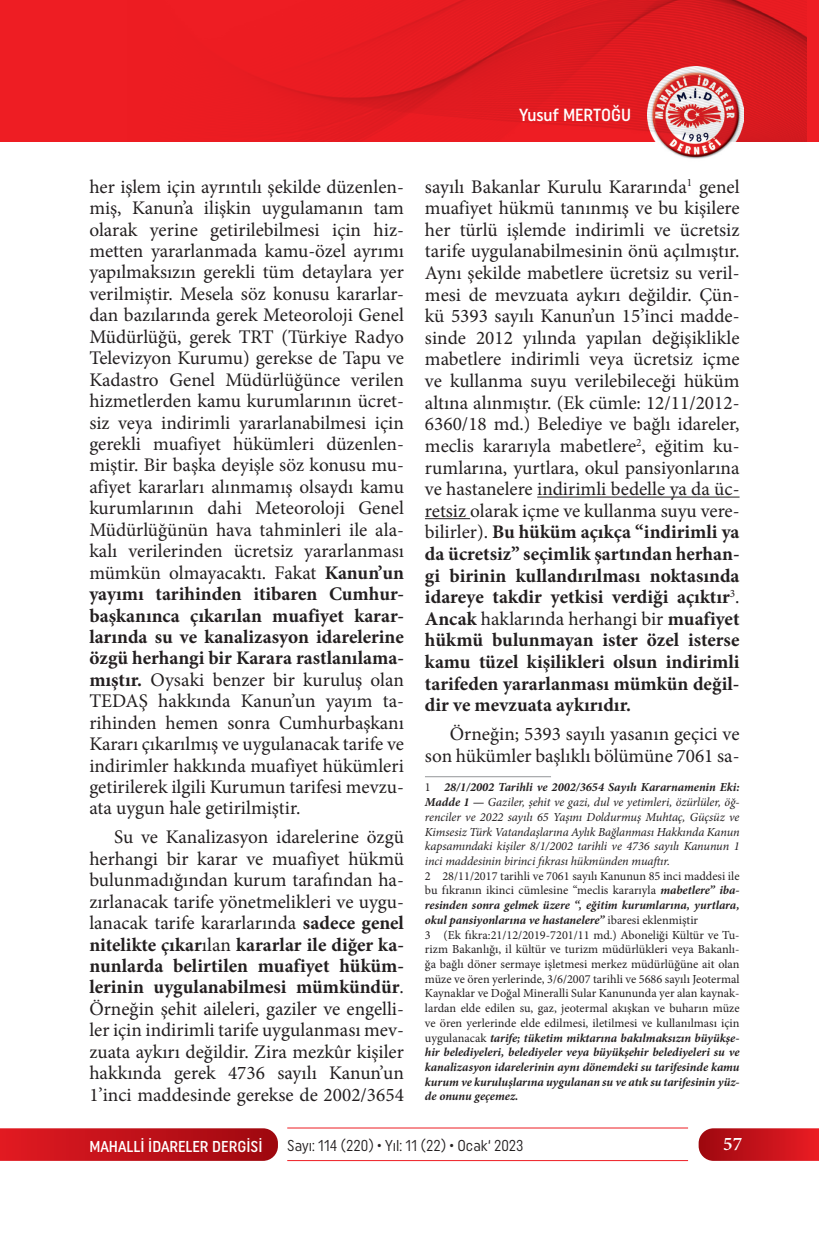
<style>
.page{position:relative;width:819px;height:1241px;background:#fff}
.page>*{position:absolute;margin:0;border:0;box-sizing:border-box;transform-origin:0 0}
.t1{font:19.25px/21.3px "Minion Pro";color:#231f20;text-align:justify}
.t2{font:600 19.25px "Minion Pro";color:#fff}
.t3{font:500 17.5px "Uniform Condensed";color:#fff}
.t4{font:15.75px "Uniform Condensed";color:#231f20;scale:.95 1}
.t5{font:500 15.75px "Uniform Condensed";color:#fff}
.t6{font:12.25px/14.7px "Minion Pro";color:#231f20}
.t7{font:italic 12.25px/14.7px "Minion Pro";letter-spacing:-.01em;color:#231f20;text-align:justify}
.s1{font-weight:700}
.s2{font-style:normal}
.s3{font-weight:700;font-style:italic}
</style>
<div class="page">
<svg style="left:0;top:1128px;width:278px;height:32px;background:#c1151c"></svg>
<svg style="left:698px;top:1128px;width:121px;height:32px;background:#c61a22"></svg>
<hr style="left:287px;top:1127px;width:401px;height:1px;background:#ee1d23">
<hr style="left:287px;top:1159px;width:401px;height:1px;background:#ee1d23">
<div style="left:0;top:0;width:819px;height:141px;background:#ee1d23"></div>
<img style="left:647px;top:141px;width:96px;height:18px">
<img style="left:256px;top:0;width:550px;height:141px">
<hr style="left:537px;top:496px;width:202px;height:1px;background:#231f20">
<hr style="left:425px;top:518px;width:45px;height:1px;background:#231f20">
<hr style="left:425px;top:776px;width:126px;height:1px;background:#939598">
<p class="t3" style="left:519px;top:105px;width:113px">Yusuf MERTOĞU</p>
<p class="t1" style="left:89px;top:176px;width:316px">her işlem için ayrıntılı şekilde düzenlen&shy;miş, Kanun’a ilişkin uygulamanın tam olarak yerine getirilebilmesi için hiz&shy;metten yararlanmada kamu-özel ayrımı yapılmaksızın gerekli tüm detaylara yer verilmiştir. Mesela söz konusu kararlar&shy;dan bazılarında gerek Meteoroloji Genel Müdürlüğü, gerek TRT (Türkiye Radyo Televizyon Kurumu) gerekse de Tapu ve Kadastro Genel Müdürlüğünce verilen hizmetlerden kamu kurumlarının ücret&shy;siz veya indirimli yararlanabilmesi için gerekli muafiyet hükümleri düzenlen&shy;miştir. Bir başka deyişle söz konusu mu&shy;afiyet kararları alınmamış olsaydı kamu kurumlarının dahi Meteoroloji Genel Müdürlüğünün hava tahminleri ile ala&shy;kalı verilerinden ücretsiz yararlanması mümkün olmayacaktı. Fakat <span class="s1">Kanun’un yayımı tarihinden itibaren Cumhur&shy;başkanınca çıkarılan muafiyet karar&shy;larında su ve kanalizasyon idarelerine özgü herhangi bir Karara rastlanılama&shy;mıştır.</span> Oysaki benzer bir kuruluş olan TEDAŞ hakkında Kanun’un yayım ta&shy;rihinden hemen sonra Cumhurbaşkanı Kararı çıkarılmış ve uygulanacak tarife ve indirimler hakkında muafiyet hükümleri getirilerek ilgili Kurumun tarifesi mevzu&shy;ata uygun hale getirilmiştir.</p>
<p class="t1" style="left:89px;top:826px;width:316px;text-indent:25px">Su ve Kanalizasyon idarelerine özgü herhangi bir karar ve muafiyet hükmü bulunmadığından kurum tarafından ha&shy;zırlanacak tarife yönetmelikleri ve uygu&shy;lanacak tarife kararlarında <span class="s1">sadece genel nitelikte çıkar</span>ılan <span class="s1">kararlar ile diğer ka&shy;nunlarda belirtilen muafiyet hüküm&shy;lerinin uygulanabilmesi mümkündür</span>.<br>Örneğin şehit aileleri, gaziler ve engelli&shy;ler için indirimli tarife uygulanması mev&shy;zuata aykırı değildir. Zira mezkûr kişiler hakkında gerek 4736 sayılı Kanun’un 1’inci maddesinde gerekse de 2002/3654</p>
<p class="t1" style="left:425px;top:176px;width:316px">sayılı Bakanlar Kurulu Kararında<sup>1</sup> genel muafiyet hükmü tanınmış ve bu kişilere her türlü işlemde indirimli ve ücretsiz tarife uygulanabilmesinin önü açılmıştır.<br>Aynı şekilde mabetlere ücretsiz su veril&shy;mesi de mevzuata aykırı değildir. Çün&shy;kü 5393 sayılı Kanun’un 15’inci madde&shy;sinde 2012 yılında yapılan değişiklikle mabetlere indirimli veya ücretsiz içme ve kullanma suyu verilebileceği hüküm altına alınmıştır. (Ek cümle: 12/11/2012- 6360/18 md.) Belediye ve bağlı idareler, meclis kararıyla mabetlere<sup>2</sup>, eğitim ku&shy;rumlarına, yurtlara, okul pansiyonlarına ve hastanelere indirimli bedelle ya da üc&shy;retsiz olarak içme ve kullanma suyu vere&shy;bilirler). <span class="s1">Bu hüküm açıkça “indirimli ya da ücretsiz” seçimlik şartından herhan&shy;gi birinin kullandırılması noktasında idareye takdir yetkisi verdiği açıktır</span><sup>3</sup>.<br><span class="s1">Ancak</span> haklarında herhangi bir <span class="s1">muafiyet hükmü bulunmayan ister özel isterse kamu tüzel kişilikleri olsun indirimli tarifeden yararlanması mümkün değil&shy;dir ve mevzuata aykırıdır.</span></p>
<p class="t1" style="left:425px;top:723px;width:316px;text-align:right">Örneğin; 5393 sayılı yasanın geçici ve son hükümler başlıklı bölümüne 7061 sa-</p>
<p class="t7" style="left:425px;top:780px;width:316px"><span class="s2">1</span> <span class="s1">28/1/2002 Tarihli ve 2002/3654 Sayılı Kararnamenin Eki:<br>Madde 1 —</span> Gaziler, şehit ve gazi, dul ve yetimleri, özürlüler, öğ&shy;renciler ve 2022 sayılı 65 Yaşını Doldurmuş Muhtaç, Güçsüz ve Kimsesiz Türk Vatandaşlarına Aylık Bağlanması Hakkında Kanun kapsamındaki kişiler 8/1/2002 tarihli ve 4736 sayılı Kanunun 1 inci maddesinin birinci fıkrası hükmünden muaftır.</p>
<p class="t6" style="left:425px;top:868px;width:316px">2 28/11/2017 tarihli ve 7061 sayılı Kanunun 85 inci maddesi ile bu fıkranın ikinci cümlesine “meclis kararıyla <span class="s3">mabetlere” iba&shy;resinden sonra gelmek üzere “, eğitim kurumlarına, yurtlara, okul pansiyonlarına ve hastanelere”</span> ibaresi eklenmiştir<br>3 (Ek fıkra:21/12/2019-7201/11 md.) Aboneliği Kültür ve Tu&shy;rizm Bakanlığı, il kültür ve turizm müdürlükleri veya Bakanlı&shy;ğa bağlı döner sermaye işletmesi merkez müdürlüğüne ait olan müze ve ören yerlerinde, 3/6/2007 tarihli ve 5686 sayılı Jeotermal Kaynaklar ve Doğal Mineralli Sular Kanununda yer alan kaynak&shy;lardan elde edilen su, gaz, jeotermal akışkan ve buharın müze ve ören yerlerinde elde edilmesi, iletilmesi ve kullanılması için uygulanacak <span class="s3">tarife; tüketim miktarına bakılmaksızın büyükşe&shy;hir belediyeleri, belediyeler veya büyükşehir belediyeleri su ve kanalizasyon idarelerinin aynı dönemdeki su tarifesinde kamu kurum ve kuruluşlarına uygulanan su ve atık su tarifesinin yüz&shy;de onunu geçemez.</span></p>
<p class="t5" style="left:89px;top:1136px;width:175px">MAHALLİ İDARELER DERGİSİ</p>
<p class="t4" style="left:287px;top:1136px;width:250px">Sayı: 114 (220) • Yıl: 11 (22) • Ocak‘ 2023</p>
<p class="t2" style="left:723px;top:1130px;width:20px">57</p>
</div>
